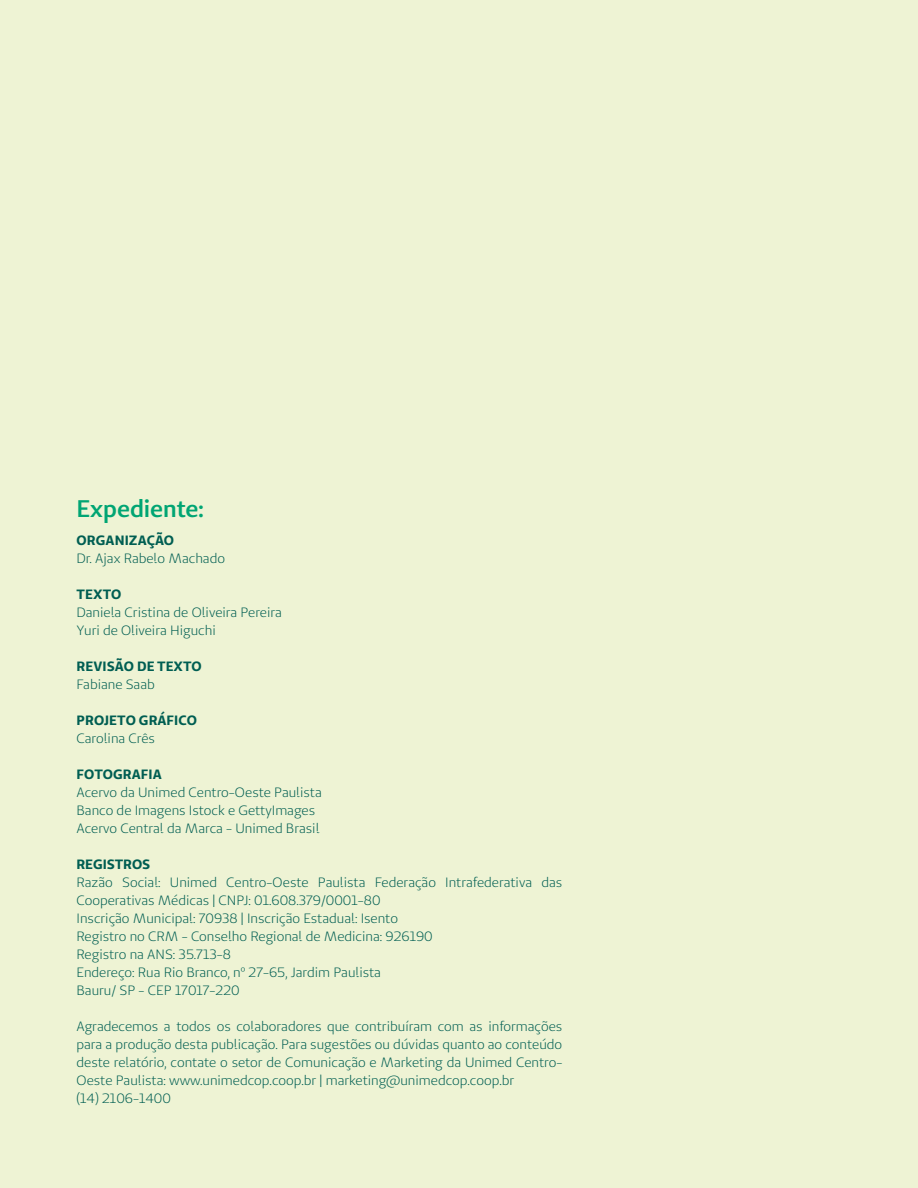
<style>
.page{position:relative;width:918px;height:1188px;background:#eef3d4}
.page>*{position:absolute;margin:0;border:0;box-sizing:border-box;transform-origin:0 0}
.t1{font:600 24px "Unimed Sans";color:#00a573}
.t2{font:13.5px/18px "Unimed Sans";color:#005e52}
.t3{font:700 13.5px "Unimed Sans";letter-spacing:.01em;color:#005e52}
</style>
<div class="page">
<h1 class="t1" style="left:77px;top:493px;width:129px">Expediente:</h1>
<p class="t3" style="left:77px;top:531px;width:99px">ORGANIZAÇÃO</p>
<p class="t2" style="left:77px;top:549px;width:150px">Dr. Ajax Rabelo Machado</p>
<p class="t3" style="left:77px;top:585px;width:46px">TEXTO</p>
<p class="t2" style="left:77px;top:603px;width:207px">Daniela Cristina de Oliveira Pereira<br>Yuri de Oliveira Higuchi</p>
<p class="t3" style="left:77px;top:657px;width:127px">REVISÃO DE TEXTO</p>
<p class="t2" style="left:77px;top:675px;width:80px">Fabiane Saab</p>
<p class="t3" style="left:77px;top:711px;width:122px">PROJETO GRÁFICO</p>
<p class="t2" style="left:77px;top:729px;width:80px">Carolina Crês</p>
<p class="t3" style="left:77px;top:765px;width:87px">FOTOGRAFIA</p>
<p class="t2" style="left:77px;top:783px;width:247px">Acervo da Unimed Centro-Oeste Paulista<br>Banco de Imagens Istock e GettyImages<br>Acervo Central da Marca - Unimed Brasil</p>
<p class="t3" style="left:77px;top:855px;width:75px">REGISTROS</p>
<p class="t2" style="left:77px;top:873px;width:487px">Razão Social: Unimed Centro-Oeste Paulista Federação Intrafederativa das Cooperativas Médicas | CNPJ: 01.608.379/0001-80<br>Inscrição Municipal: 70938 | Inscrição Estadual: Isento<br>Registro no CRM - Conselho Regional de Medicina: 926190<br>Registro na ANS: 35.713-8<br>Endereço: Rua Rio Branco, nº 27-65, Jardim Paulista<br>Bauru/ SP - CEP 17017-220</p>
<p class="t2" style="left:77px;top:1017px;width:487px">Agradecemos a todos os colaboradores que contribuíram com as informações para a produção desta publicação. Para sugestões ou dúvidas quanto ao conteúdo deste relatório, contate o setor de Comunicação e Marketing da Unimed Centro-Oeste Paulista: www.unimedcop.coop.br | marketing@unimedcop.coop.br<br>(14) 2106-1400</p>
</div>
